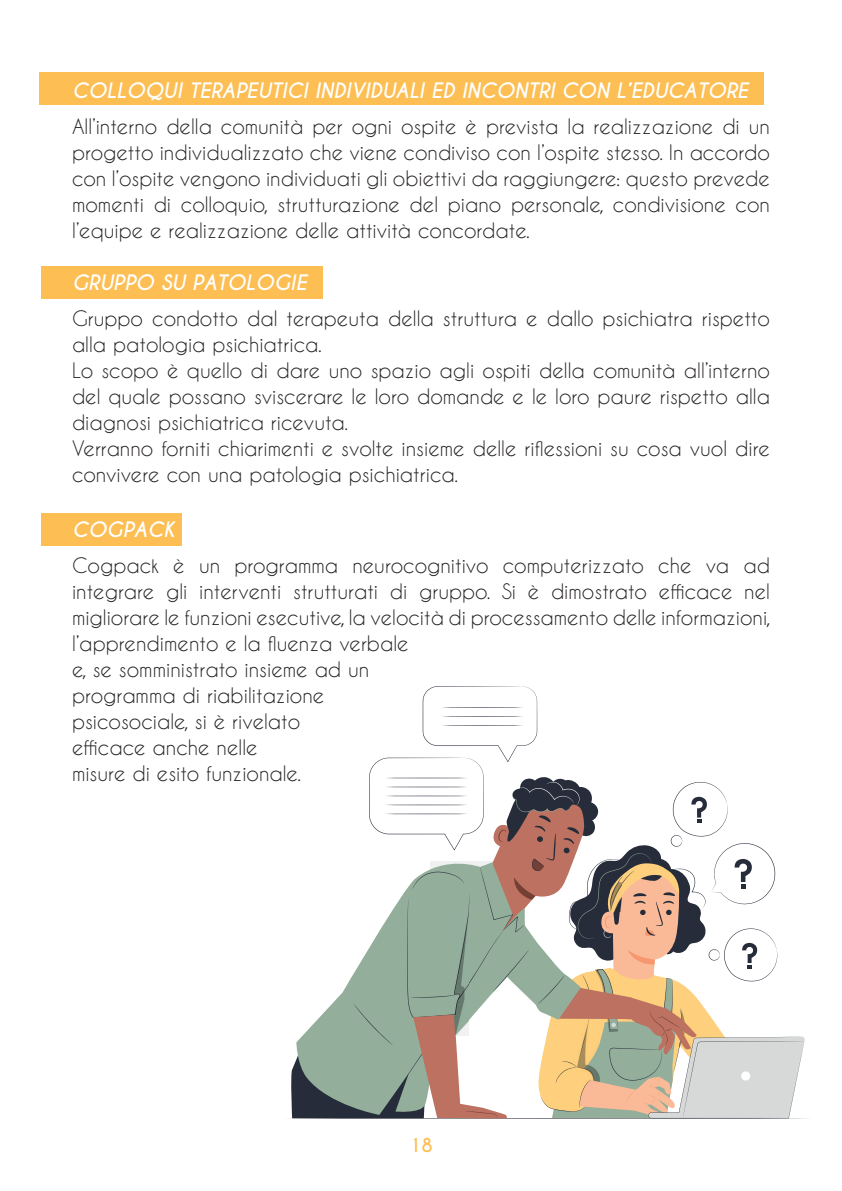
<style>
.page{position:relative;width:842px;height:1191px;background:#fff}
.page>*{position:absolute;margin:0;border:0;box-sizing:border-box;transform-origin:0 0}
.t1{font:20px/26px "Caviar Dreams";color:#231f20}
.t2{font:italic 700 20px "Caviar Dreams";color:#fff}
.t3{font:700 18px "Caviar Dreams";color:#fdbe53}
</style>
<div class="page">
<div style="left:39px;top:72px;width:724px;height:32px;background:#fdbe53"></div>
<div style="left:42px;top:266px;width:281px;height:32px;background:#fdbe53"></div>
<div style="left:42px;top:513px;width:140px;height:32px;background:#fdbe53"></div>
<svg style="left:289px;top:686px;width:519px;height:433px"></svg>
<p class="t2" style="left:72px;top:78px;width:678px">COLLOQUI TERAPEUTICI INDIVIDUALI ED INCONTRI CON L’EDUCATORE</p>
<p class="t1" style="left:72px;top:113px;width:699px;text-align:justify">All’interno della comunità per ogni ospite è prevista la realizzazione di un progetto individualizzato che viene condiviso con l’ospite stesso. In accordo con l’ospite vengono individuati gli obiettivi da raggiungere: questo prevede momenti di colloquio, strutturazione del piano personale, condivisione con l’equipe e realizzazione delle attività concordate.</p>
<p class="t2" style="left:72px;top:270px;width:236px">GRUPPO SU PATOLOGIE</p>
<p class="t1" style="left:72px;top:305px;width:699px">Gruppo condotto dal terapeuta della struttura e dallo psichiatra rispetto alla patologia psichiatrica.<br>Lo scopo è quello di dare uno spazio agli ospiti della comunità all’interno del quale possano sviscerare le loro domande e le loro paure rispetto alla diagnosi psichiatrica ricevuta.<br>Verranno forniti chiarimenti e svolte insieme delle riflessioni su cosa vuol dire convivere con una patologia psichiatrica.</p>
<p class="t2" style="left:72px;top:518px;width:105px">COGPACK</p>
<p class="t1" style="left:72px;top:552px;width:700px">Cogpack è un programma neurocognitivo computerizzato che va ad integrare gli interventi strutturati di gruppo. Si è dimostrato efficace nel migliorare le funzioni esecutive, la velocità di processamento delle informazioni, l’apprendimento e la fluenza verbale<br>e, se somministrato insieme ad un<br>programma di riabilitazione<br>psicosociale, si è rivelato<br>efficace anche nelle<br>misure di esito funzionale.</p>
<p class="t3" style="left:409px;top:1134px;width:25px">18</p>
</div>
